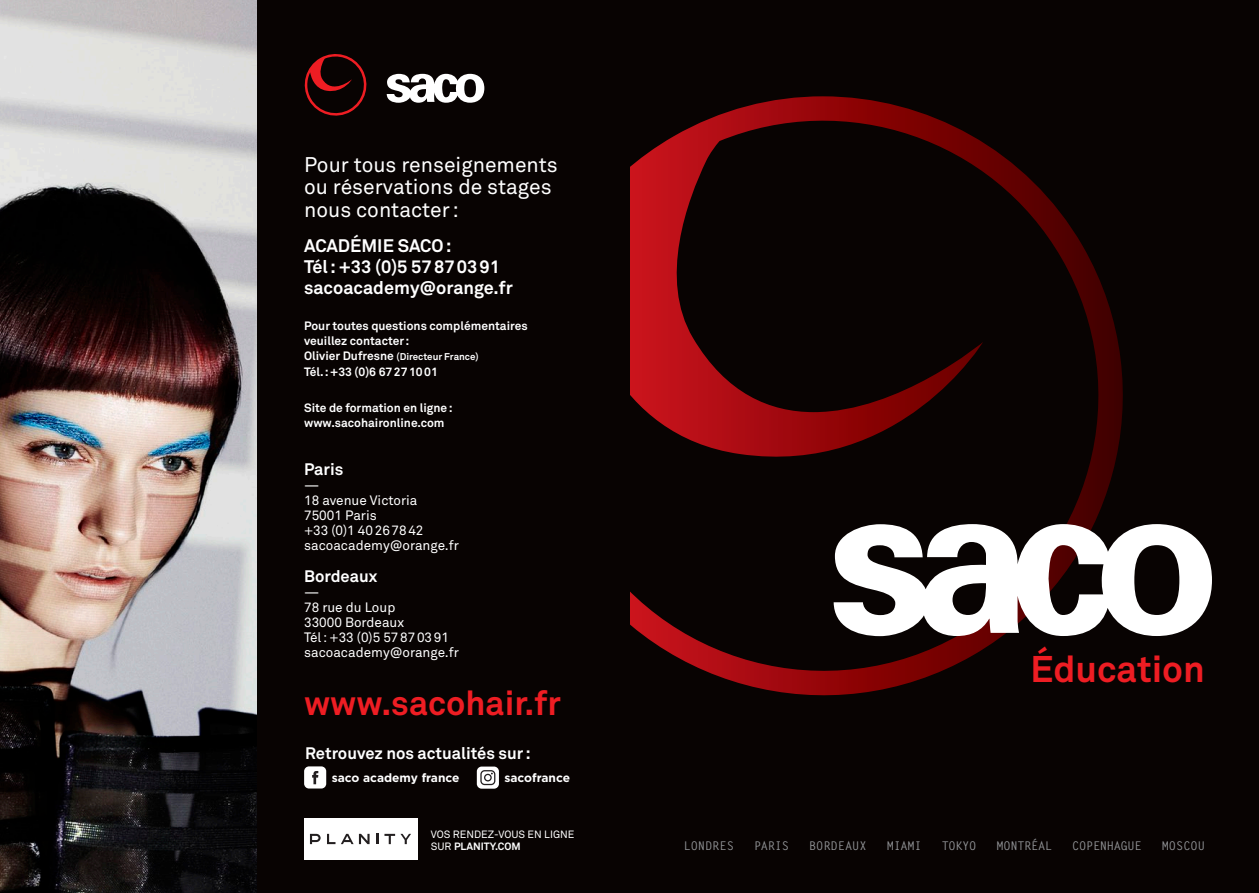
<style>
.page{position:relative;width:1259px;height:893px;background:#fff}
.page>*{position:absolute;margin:0;border:0;box-sizing:border-box;transform-origin:0 0}
.t1{font:700 36.75px "Akkurat Pro";color:#ee1d23}
.t2{font:700 34.05px "Akkurat Pro";color:#ee1d23}
.t3{font:21px "Akkurat Pro";color:#fff}
.t4{font:700 18px "Akkurat Pro";color:#fff}
.t5{font:700 16.5px "Akkurat Pro";color:#fff}
.t6{font:13.5px "Akkurat Pro";color:#fff}
.t7{font:700 12px "Akkurat Pro";color:#fff}
.t8{font:700 12px "Letter Gothic Std";letter-spacing:-.025em;color:#939598}
.t9{font:700 12px "Gotham";color:#fff}
.t10{font:700 12px "Letter Gothic Std";color:#939598}
.t11{font:10.5px "Akkurat Pro";color:#fff}
.t12{font:700 10.5px "Akkurat Pro";color:#fff}
.t13{font:700 9.75px "Akkurat Pro";color:#fff}
.s1{font-size:12px}
.s2{font-weight:400}
</style>
<div class="page">
<div style="left:629px;top:0;width:630px;height:893px;background:#080302"></div>
<svg style="left:630px;top:96px;width:493px;height:600px"></svg>
<img style="left:0;top:0;width:257px;height:893px">
<div style="left:257px;top:0;width:372px;height:893px;background:#080302"></div>
<svg style="left:833px;top:524px;width:379px;height:112px"></svg>
<div style="left:303px;top:818px;width:114px;height:42px;background:#fff"></div>
<svg style="left:341px;top:834px;width:12px;height:10px"></svg>
<svg style="left:310px;top:834px;width:11px;height:10px"></svg>
<svg style="left:327px;top:834px;width:8px;height:10px"></svg>
<svg style="left:376px;top:834px;width:2px;height:10px"></svg>
<svg style="left:384px;top:834px;width:27px;height:10px"></svg>
<svg style="left:359px;top:834px;width:10px;height:10px"></svg>
<div style="left:304px;top:766px;width:22px;height:22px;background:#fff;border-radius:5px"></div>
<svg style="left:312px;top:771px;width:6px;height:13px"></svg>
<div style="left:477px;top:767px;width:22px;height:22px;background:#fff;border-radius:5px"></div>
<svg style="left:480px;top:770px;width:15px;height:15px"></svg>
<svg style="left:304px;top:54px;width:63px;height:62px"></svg>
<svg style="left:387px;top:74px;width:97px;height:29px"></svg>
<p class="t3" style="left:304px;top:152px;width:255px">Pour tous renseignements</p>
<p class="t3" style="left:304px;top:175px;width:249px">ou réservations de stages</p>
<p class="t3" style="left:304px;top:197px;width:156px">nous contacter:</p>
<p class="t4" style="left:304px;top:234px;width:149px">ACADÉMIE SACO:</p>
<p class="t4" style="left:304px;top:255px;width:197px">Tél: +33 (0)5 57870391</p>
<p class="t4" style="left:304px;top:276px;width:210px">sacoacademy@orange.fr</p>
<p class="t7" style="left:304px;top:318px;width:225px">Pour toutes questions complémentaires</p>
<p class="t7" style="left:304px;top:333px;width:107px">veuillez contacter:</p>
<p class="t13" style="left:304px;top:350px;width:176px"><span class="s1">Olivier Dufresne</span> (Directeur France)</p>
<p class="t7" style="left:304px;top:364px;width:135px">Tél.: +33 (0)6 67271001</p>
<p class="t7" style="left:304px;top:400px;width:150px">Site de formation en ligne:</p>
<p class="t7" style="left:304px;top:415px;width:142px">www.sacohaironline.com</p>
<p class="t5" style="left:304px;top:459px;width:41px">Paris</p>
<p class="t6" style="left:304px;top:478px;width:17px">—</p>
<p class="t6" style="left:304px;top:492px;width:115px">18 avenue Victoria</p>
<p class="t6" style="left:304px;top:507px;width:74px">75001 Paris</p>
<p class="t6" style="left:304px;top:522px;width:121px">+33 (0)1 40267842</p>
<p class="t6" style="left:304px;top:537px;width:156px">sacoacademy@orange.fr</p>
<p class="t5" style="left:304px;top:566px;width:75px">Bordeaux</p>
<p class="t6" style="left:304px;top:585px;width:17px">—</p>
<p class="t6" style="left:304px;top:599px;width:93px">78 rue du Loup</p>
<p class="t6" style="left:304px;top:614px;width:101px">33000 Bordeaux</p>
<p class="t6" style="left:304px;top:629px;width:146px">Tél: +33 (0)5 57870391</p>
<p class="t6" style="left:304px;top:644px;width:156px">sacoacademy@orange.fr</p>
<p class="t2" style="left:304px;top:681px;width:258px">www.sacohair.fr</p>
<p class="t5" style="left:305px;top:743px;width:227px">Retrouvez nos actualités sur:</p>
<p class="t9" style="left:332px;top:770px;width:129px">saco academy france</p>
<p class="t9" style="left:504px;top:770px;width:67px">sacofrance</p>
<p class="t11" style="left:431px;top:828px;width:145px">VOS RENDEZ-VOUS EN LIGNE</p>
<p class="t12" style="left:431px;top:840px;width:91px"><span class="s2">SUR</span> PLANITY.COM</p>
<p class="t1" style="left:1030px;top:646px;width:176px">Éducation</p>
<p class="t10" style="left:683px;top:838px;width:52px">LONDRES</p>
<p class="t8" style="left:754px;top:838px;width:36px">PARIS</p>
<p class="t10" style="left:809px;top:838px;width:59px">BORDEAUX</p>
<p class="t8" style="left:886px;top:838px;width:36px">MIAMI</p>
<p class="t8" style="left:941px;top:838px;width:36px">TOKYO</p>
<p class="t8" style="left:996px;top:838px;width:57px">MONTRÉAL</p>
<p class="t8" style="left:1072px;top:838px;width:71px">COPENHAGUE</p>
<p class="t8" style="left:1161px;top:838px;width:45px">MOSCOU</p>
</div>
